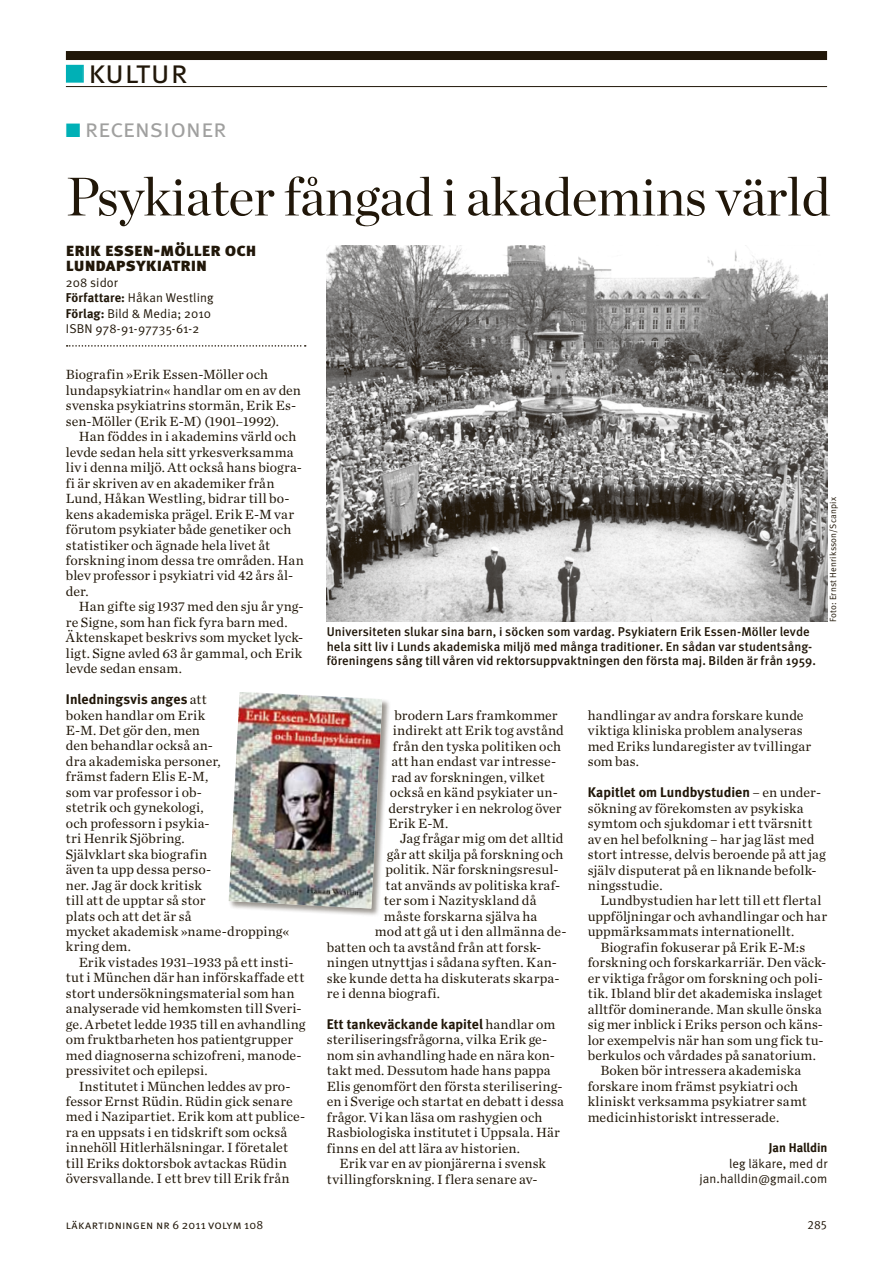
<style>
.page{position:relative;width:893px;height:1263px;background:#fff}
.page>*{position:absolute;margin:0;border:0;box-sizing:border-box;transform-origin:0 0}
.t1{font:54px "Chronicle LT Display";letter-spacing:-.005em;color:#211709}
.t2{font:33px "Meta LT Normal Small Caps";color:#211709}
.t3{font:25.5px "Meta LT Normal Small Caps";letter-spacing:-.005em;color:#a0a09f}
.t4{font:18px/15.5px "Meta LT Black Small Caps";letter-spacing:.005em;color:#211709}
.t5{font:13.95px/15.5px "Chronicle LT Text";letter-spacing:.01em;color:#211709}
.t6{font:13.95px "Meta LT Bold";letter-spacing:.005em;color:#211709}
.t7{font:12.75px/14.2px "Meta LT Medium";letter-spacing:.01em;color:#211709}
.t8{font:12.75px/15.5px "Meta LT Normal";letter-spacing:.005em;color:#211709}
.t9{font:12.75px "Meta LT Bold";color:#211709}
.t10{font:12px "Meta LT Normal Small Caps";letter-spacing:.015em;color:#211709}
.t11{font:12px "Meta LT Normal Utilities";color:#211709}
.t12{font:9px "Meta LT Normal";letter-spacing:.02em;color:#211709}
.s1{color:#00b0b6}
.s2{font-family:"Meta LT Bold"}
.s3{font-family:"Chronicle LT Text"}
</style>
<div class="page">
<div style="left:66px;top:51px;width:761px;height:9px;background:#211709"></div>
<hr style="left:66px;top:86px;width:761px;height:1px;background:#211709">
<div style="left:66px;top:65px;width:18px;height:18px;border:2px solid #00b0b6"></div>
<svg style="left:67px;top:345px;width:239px;height:2px"></svg>
<div style="left:228px;top:691px;width:163px;height:226px;background:#211709;opacity:.45"></div>
<img style="left:229px;top:692px;width:153px;height:216px">
<img style="left:327px;top:245px;width:500px;height:377px">
<h2 class="t2" style="left:66px;top:52px;width:123px"><span class="s1">■</span> kultur</h2>
<h3 class="t3" style="left:66px;top:113px;width:162px"><span class="s1">■</span> recensioner</h3>
<h1 class="t1" style="left:66px;top:163px;width:766px">Psykiater fångad i akademins värld</h1>
<p class="t4" style="left:66px;top:242px;width:192px">erik essen-möller och lundapsykiatrin</p>
<p class="t8" style="left:66px;top:274px;width:149px">208 sidor<br><span class="s2">Författare:</span> Håkan Westling<br><span class="s2">Förlag:</span> Bild &amp; Media; 2010<br>ISBN 978-91-97735-61-2</p>
<p class="t5" style="left:66px;top:367px;width:237px">Biografin »Erik Essen-Möller och lundapsykiatrin« handlar om en av den svenska psykiatrins stormän, Erik Es&shy;sen-Möller (Erik E-M) (1901–1992).</p>
<p class="t5" style="left:66px;top:429px;width:239px;text-indent:13px">Han föddes in i akademins värld och levde sedan hela sitt yrkesverksamma liv i denna miljö. Att också hans biogra&shy;fi är skriven av en akademiker från Lund, Håkan Westling, bidrar till bo&shy;kens akademiska prägel. Erik E-M var förutom psykiater både genetiker och statistiker och ägnade hela livet åt forskning inom dessa tre områden. Han blev professor i psykiatri vid 42 års ål&shy;der.</p>
<p class="t5" style="left:66px;top:599px;width:239px;text-indent:13px">Han gifte sig 1937 med den sju år yng&shy;re Signe, som han fick fyra barn med.<br>Äktenskapet beskrivs som mycket lyck&shy;ligt. Signe avled 63 år gammal, och Erik levde sedan ensam.</p>
<p class="t6" style="left:66px;top:691px;width:142px">Inledningsvis anges <span class="s3">att</span></p>
<p class="t5" style="left:66px;top:707px;width:225px">boken handlar om Erik<br>E-M. Det gör den, men<br>den behandlar också an-<br>dra akademiska personer,<br>främst fadern Elis E-M,<br>som var professor i ob-<br>stetrik och gynekologi,<br>och professorn i psykia-<br>tri Henrik Sjöbring.<br>Självklart ska biografin<br>även ta upp dessa perso-<br>ner. Jag är dock kritisk<br>till att de upptar så stor<br>plats och att det är så<br>mycket akademisk »name-dropping« kring dem.</p>
<p class="t5" style="left:66px;top:954px;width:241px;text-indent:13px">Erik vistades 1931–1933 på ett insti&shy;tut i München där han införskaffade ett stort undersökningsmaterial som han analyserade vid hemkomsten till Sveri&shy;ge. Arbetet ledde 1935 till en avhandling om fruktbarheten hos patientgrupper med diagnoserna schizofreni, manode&shy;pressivitet och epilepsi.</p>
<p class="t5" style="left:66px;top:1078px;width:241px;text-indent:13px">Institutet i München leddes av pro&shy;fessor Ernst Rüdin. Rüdin gick senare med i Nazipartiet. Erik kom att publice&shy;ra en uppsats i en tidskrift som också innehöll Hitlerhälsningar. I företalet till Eriks doktorsbok avtackas Rüdin översvallande. I ett brev till Erik från</p>
<p class="t7" style="left:327px;top:625px;width:491px">Universiteten slukar sina barn, i söcken som vardag. Psykiatern Erik Essen-Möller levde hela sitt liv i Lunds akademiska miljö med många traditioner. En sådan var studentsång&shy;föreningens sång till våren vid rektorsuppvaktningen den första maj. Bilden är från 1959.</p>
<p class="t12" style="left:828px;top:622px;width:127px;rotate:-90deg">Foto: Ernst Henriksson/Scanpix</p>
<p class="t5" style="left:394px;top:707px;width:165px">brodern Lars framkommer</p>
<p class="t5" style="left:393px;top:723px;width:172px">indirekt att Erik tog avstånd</p>
<p class="t5" style="left:393px;top:738px;width:170px">från den tyska politiken och</p>
<p class="t5" style="left:391px;top:754px;width:166px">att han endast var intresse-</p>
<p class="t5" style="left:391px;top:769px;width:155px">rad av forskningen, vilket</p>
<p class="t5" style="left:390px;top:784px;width:169px">också en känd psykiater un-</p>
<p class="t5" style="left:388px;top:800px;width:175px">derstryker i en nekrolog över</p>
<p class="t5" style="left:388px;top:815px;width:62px">Erik E-M.</p>
<p class="t5" style="left:400px;top:831px;width:165px">Jag frågar mig om det alltid</p>
<p class="t5" style="left:387px;top:846px;width:178px">går att skilja på forskning och</p>
<p class="t5" style="left:385px;top:862px;width:175px">politik. När forskningsresul-</p>
<p class="t5" style="left:385px;top:877px;width:176px">tat används av politiska kraf-</p>
<p class="t5" style="left:384px;top:893px;width:154px">ter som i Nazityskland då</p>
<p class="t5" style="left:384px;top:908px;width:155px">måste forskarna själva ha</p>
<p class="t5" style="left:375px;top:924px;width:193px">mod att gå ut i den allmänna de-</p>
<p class="t5" style="left:327px;top:939px;width:216px">batten och ta avstånd från att forsk-</p>
<p class="t5" style="left:327px;top:954px;width:232px">ningen utnyttjas i sådana syften. Kan-</p>
<p class="t5" style="left:327px;top:970px;width:234px">ske kunde detta ha diskuterats skarpa-</p>
<p class="t5" style="left:327px;top:985px;width:115px">re i denna biografi.</p>
<p class="t6" style="left:327px;top:1016px;width:230px">Ett tankeväckande kapitel <span class="s3">handlar om</span></p>
<p class="t5" style="left:327px;top:1032px;width:239px">steriliseringsfrågorna, vilka Erik ge&shy;nom sin avhandling hade en nära kon&shy;takt med. Dessutom hade hans pappa Elis genomfört den första sterilisering&shy;en i Sverige och startat en debatt i dessa frågor. Vi kan läsa om rashygien och Rasbiologiska institutet i Uppsala. Här finns en del att lära av historien.</p>
<p class="t5" style="left:327px;top:1155px;width:221px;text-indent:13px">Erik var en av pionjärerna i svensk tvillingforskning. I flera senare av-</p>
<p class="t5" style="left:588px;top:707px;width:225px">handlingar av andra forskare kunde viktiga kliniska problem analyseras med Eriks lundaregister av tvillingar som bas.</p>
<p class="t6" style="left:588px;top:784px;width:235px">Kapitlet om Lundbystudien <span class="s3">– en under-</span></p>
<p class="t5" style="left:588px;top:800px;width:239px">sökning av förekomsten av psykiska symtom och sjukdomar i ett tvärsnitt av en hel befolkning – har jag läst med stort intresse, delvis beroende på att jag själv disputerat på en liknande befolk&shy;ningsstudie.</p>
<p class="t5" style="left:600px;top:893px;width:222px">Lundbystudien har lett till ett flertal</p>
<p class="t5" style="left:588px;top:908px;width:241px">uppföljningar och avhandlingar och har</p>
<p class="t5" style="left:588px;top:924px;width:208px">uppmärksammats internationellt.</p>
<p class="t5" style="left:600px;top:939px;width:206px">Biografin fokuserar på Erik E-M:s</p>
<p class="t5" style="left:588px;top:955px;width:240px">forskning och forskarkarriär. Den väck-</p>
<p class="t5" style="left:588px;top:970px;width:237px">er viktiga frågor om forskning och poli-</p>
<p class="t5" style="left:588px;top:986px;width:236px">tik. Ibland blir det akademiska inslaget</p>
<p class="t5" style="left:588px;top:1001px;width:236px">alltför dominerande. Man skulle önska</p>
<p class="t5" style="left:588px;top:1016px;width:237px">sig mer inblick i Eriks person och käns-</p>
<p class="t5" style="left:588px;top:1032px;width:237px">lor exempelvis när han som ung fick tu-</p>
<p class="t5" style="left:588px;top:1047px;width:230px">berkulos och vårdades på sanatorium.</p>
<p class="t5" style="left:600px;top:1063px;width:202px">Boken bör intressera akademiska</p>
<p class="t5" style="left:588px;top:1078px;width:212px">forskare inom främst psykiatri och</p>
<p class="t5" style="left:588px;top:1094px;width:221px">kliniskt verksamma psykiatrer samt</p>
<p class="t5" style="left:588px;top:1109px;width:193px">medicinhistoriskt intresserade.</p>
<p class="t9" style="left:769px;top:1140px;width:60px">Jan Halldin</p>
<p class="t8" style="left:699px;top:1155px;width:129px;text-align:right">leg läkare, med dr jan.halldin@gmail.com</p>
<p class="t10" style="left:66px;top:1218px;width:199px">läkartidningen nr 6 2011 volym 108</p>
<p class="t11" style="left:807px;top:1218px;width:21px">285</p>
</div>
